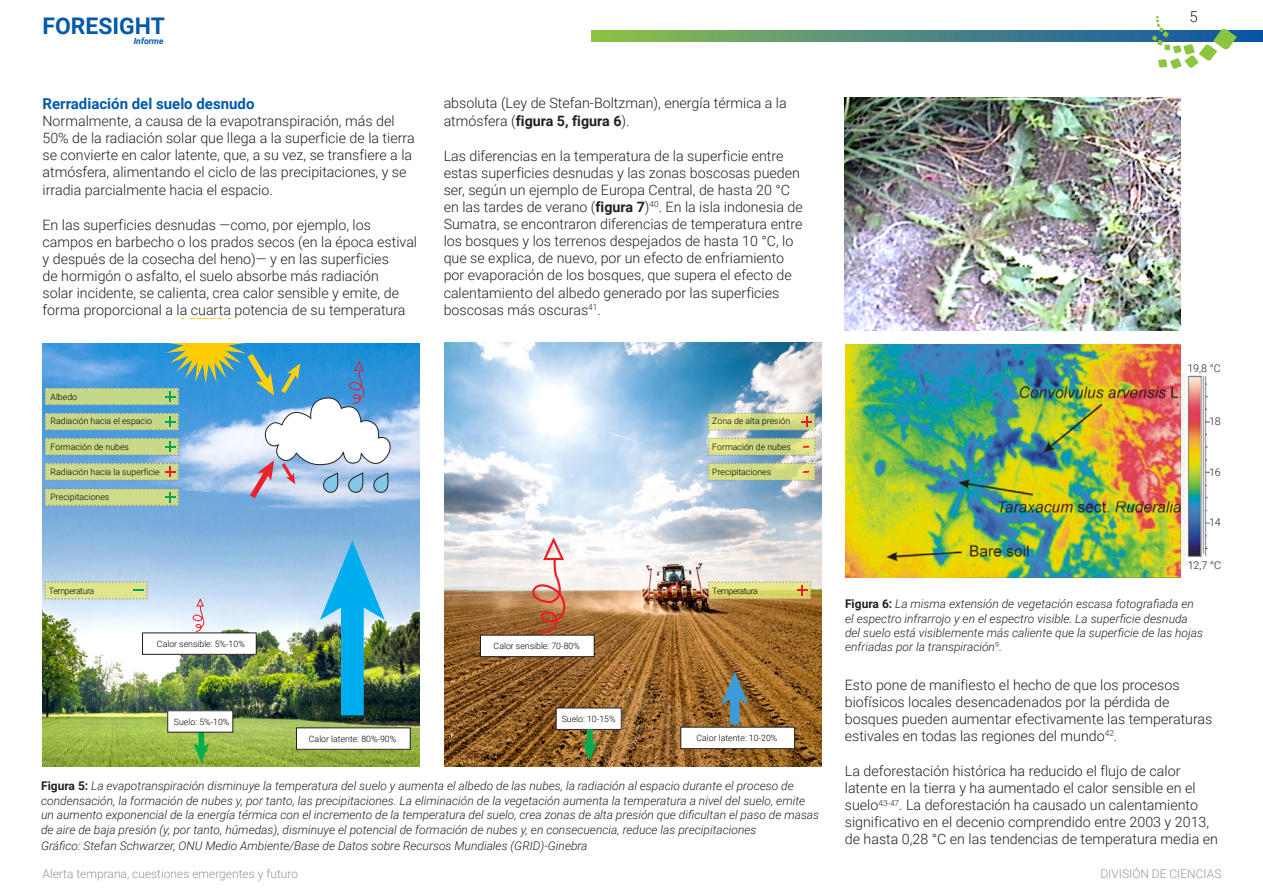
<style>
.page{position:relative;width:1263px;height:893px;background:#fff}
.page>*{position:absolute;margin:0;border:0;box-sizing:border-box;transform-origin:0 0}
.t1{font:700 22.95px "Roboto";color:#015aaa}
.FB_Section_heading{font:700 15px "Roboto";color:#015aaa}
.t2{font:300 15px "Roboto";color:#231f20}
.Body{font:300 14.25px/17.1px "Roboto";color:#231f20}
.FB_Section_heading-2{font:italic 300 12px/14.4px "Roboto";color:#231f20}
.t3{font:300 12px "Roboto";color:#939598}
.FB_Section_heading-3{font:300 10.65px "Roboto";color:#231f20}
.t4{font:300 8.7px "Roboto";color:#000}
.t5{font:300 8.7px "Roboto";letter-spacing:-.05em;color:#000}
.t6{font:italic 700 8.7px "Roboto";color:#015aaa}
.s1{font-weight:700}
.s2{font-weight:700;font-style:normal}
.s3{font-style:normal}
</style>
<div class="page">
<svg style="left:591px;top:30px;width:672px;height:12px;background:#548e78"></svg>
<svg style="left:1152px;top:16px;width:85px;height:53px"></svg>
<img style="left:42px;top:343px;width:377px;height:423px">
<img style="left:444px;top:342px;width:377px;height:424px">
<svg style="left:44px;top:581px;width:104px;height:19px;background:#d5de97"></svg>
<div style="left:296px;top:728px;width:114px;height:21px;background:#fff"></div>
<div style="left:681px;top:727px;width:113px;height:22px;background:#fff"></div>
<div style="left:681px;top:727px;width:114px;height:22px;border:1px solid #231f20"></div>
<div style="left:341px;top:597px;width:23px;height:118px;background:#00adef"></div>
<svg style="left:320px;top:541px;width:65px;height:79px;background:#5cbceb"></svg>
<div style="left:198px;top:731px;width:6px;height:18px;background:#00ae4d"></div>
<svg style="left:193px;top:743px;width:16px;height:20px"></svg>
<div style="left:556px;top:708px;width:65px;height:21px;background:#fff"></div>
<div style="left:587px;top:729px;width:5px;height:18px;background:#00ae4d"></div>
<svg style="left:582px;top:741px;width:16px;height:19px"></svg>
<div style="left:143px;top:633px;width:113px;height:21px;background:#fff"></div>
<div style="left:480px;top:635px;width:114px;height:22px;background:#fff"></div>
<div style="left:480px;top:635px;width:114px;height:22px;border:1px solid #231f20"></div>
<div style="left:730px;top:695px;width:9px;height:29px;background:#3c9cd7"></div>
<svg style="left:721px;top:671px;width:27px;height:33px"></svg>
<svg style="left:708px;top:412px;width:108px;height:19px;background:#cdd18a"></svg>
<svg style="left:708px;top:438px;width:108px;height:18px;background:#cfd689"></svg>
<svg style="left:708px;top:581px;width:103px;height:19px;background:#dad079"></svg>
<svg style="left:708px;top:463px;width:108px;height:18px;background:#ced589"></svg>
<div style="left:168px;top:711px;width:65px;height:21px;background:#fff"></div>
<svg style="left:193px;top:598px;width:12px;height:34px"></svg>
<svg style="left:44px;top:343px;width:352px;height:163px;background:#8cbac8"></svg>
<img style="left:532px;top:537px;width:36px;height:216px">
<img style="left:1181px;top:373px;width:43px;height:192px">
<div style="left:1212px;top:419px;width:9px;height:112px;background:#fff"></div>
<img style="left:845px;top:98px;width:335px;height:232px">
<img style="left:845px;top:345px;width:336px;height:232px">
<h1 class="t1" style="left:43px;top:10px;width:124px">FORESIGHT</h1>
<p class="t6" style="left:134px;top:35px;width:32px">Informe</p>
<p class="FB_Section_heading" style="left:43px;top:93px;width:213px">Rerradiación del suelo desnudo</p>
<p class="Body" style="left:43px;top:112px;width:374px">Normalmente, a causa de la evapotranspiración, más del 50% de la radiación solar que llega a la superficie de la tierra se convierte en calor latente, que, a su vez, se transfiere a la atmósfera, alimentando el ciclo de las precipitaciones, y se irradia parcialmente hacia el espacio.</p>
<p class="Body" style="left:43px;top:216px;width:376px">En las superficies desnudas —como, por ejemplo, los campos en barbecho o los prados secos (en la época estival y después de la cosecha del heno)— y en las superficies<br>de hormigón o asfalto, el suelo absorbe más radiación<br>solar incidente, se calienta, crea calor sensible y emite, de forma proporcional a la cuarta potencia de su temperatura</p>
<p class="Body" style="left:444px;top:94px;width:345px">absoluta (Ley de Stefan-Boltzman), energía térmica a la atmósfera (<span class="s1">figura 5, figura 6</span>).</p>
<p class="Body" style="left:444px;top:147px;width:361px">Las diferencias en la temperatura de la superficie entre estas superficies desnudas y las zonas boscosas pueden ser, según un ejemplo de Europa Central, de hasta 20 °C en las tardes de verano (<span class="s1">figura 7</span>)<sup>40</sup>. En la isla indonesia de Sumatra, se encontraron diferencias de temperatura entre los bosques y los terrenos despejados de hasta 10 °C, lo que se explica, de nuevo, por un efecto de enfriamiento por evaporación de los bosques, que supera el efecto de calentamiento del albedo generado por las superficies boscosas más oscuras<sup>41</sup>.</p>
<p class="t4" style="left:51px;top:390px;width:28px">Albedo</p>
<p class="t4" style="left:51px;top:415px;width:103px">Radiación hacia el espacio</p>
<p class="t4" style="left:51px;top:441px;width:80px">Formación de nubes</p>
<p class="t4" style="left:51px;top:466px;width:111px">Radiación hacia la superficie</p>
<p class="t4" style="left:51px;top:491px;width:60px">Precipitaciones</p>
<p class="t4" style="left:712px;top:415px;width:80px">Zona de alta presión</p>
<p class="t4" style="left:712px;top:441px;width:80px">Formación de nubes</p>
<p class="t4" style="left:712px;top:466px;width:60px">Precipitaciones</p>
<p class="t5" style="left:49px;top:585px;width:47px">Temperatura</p>
<p class="t5" style="left:712px;top:585px;width:47px">Temperatura</p>
<p class="t4" style="left:157px;top:637px;width:89px">Calor sensible: 5%-10%</p>
<p class="t4" style="left:494px;top:640px;width:88px">Calor sensible: 70-80%</p>
<p class="t4" style="left:174px;top:715px;width:57px">Suelo: 5%-10%</p>
<p class="t4" style="left:562px;top:713px;width:55px">Suelo: 10-15%</p>
<p class="t4" style="left:309px;top:733px;width:89px">Calor latente: 80%-90%</p>
<p class="t4" style="left:696px;top:732px;width:82px">Calor latente: 10-20%</p>
<p class="FB_Section_heading-2" style="left:41px;top:778px;width:780px"><span class="s2">Figura 5:</span> La evapotranspiración disminuye la temperatura del suelo y aumenta el albedo de las nubes, la radiación al espacio durante el proceso de condensación, la formación de nubes y, por tanto, las precipitaciones. La eliminación de la vegetación aumenta la temperatura a nivel del suelo, emite un aumento exponencial de la energía térmica con el incremento de la temperatura del suelo, crea zonas de alta presión que dificultan el paso de masas de aire de baja presión (y, por tanto, húmedas), disminuye el potencial de formación de nubes y, en consecuencia, reduce las precipitaciones</p>
<p class="FB_Section_heading-2" style="left:41px;top:838px;width:548px">Gráfico: Stefan Schwarzer, ONU Medio Ambiente/Base de Datos sobre Recursos Mundiales (GRID)-Ginebra</p>
<p class="t2" style="left:1189px;top:6px;width:10px">5</p>
<p class="FB_Section_heading-3" style="left:1187px;top:360px;width:35px">19,8 °C</p>
<p class="FB_Section_heading-3" style="left:1209px;top:414px;width:13px">18</p>
<p class="FB_Section_heading-3" style="left:1209px;top:464px;width:13px">16</p>
<p class="FB_Section_heading-3" style="left:1209px;top:515px;width:13px">14</p>
<p class="FB_Section_heading-3" style="left:1188px;top:558px;width:35px">12,7 °C</p>
<p class="FB_Section_heading-2" style="left:845px;top:596px;width:360px"><span class="s2">Figura 6:</span> La misma extensión de vegetación escasa fotografiada en el espectro infrarrojo y en el espectro visible. La superficie desnuda del suelo está visiblemente más caliente que la superficie de las hojas enfriadas por la transpiración<sup>9</sup><span class="s3">.</span></p>
<p class="Body" style="left:845px;top:675px;width:369px">Esto pone de manifiesto el hecho de que los procesos biofísicos locales desencadenados por la pérdida de bosques pueden aumentar efectivamente las temperaturas estivales en todas las regiones del mundo<sup>42</sup>.</p>
<p class="Body" style="left:845px;top:762px;width:375px">La deforestación histórica ha reducido el flujo de calor latente en la tierra y ha aumentado el calor sensible en el suelo<sup>43-47</sup>. La deforestación ha causado un calentamiento significativo en el decenio comprendido entre 2003 y 2013, de hasta 0,28 °C en las tendencias de temperatura media en</p>
<p class="t3" style="left:43px;top:865px;width:257px">Alerta temprana, cuestiones emergentes y futuro</p>
<p class="t3" style="left:1100px;top:865px;width:123px">DIVISIÓN DE CIENCIAS</p>
</div>
